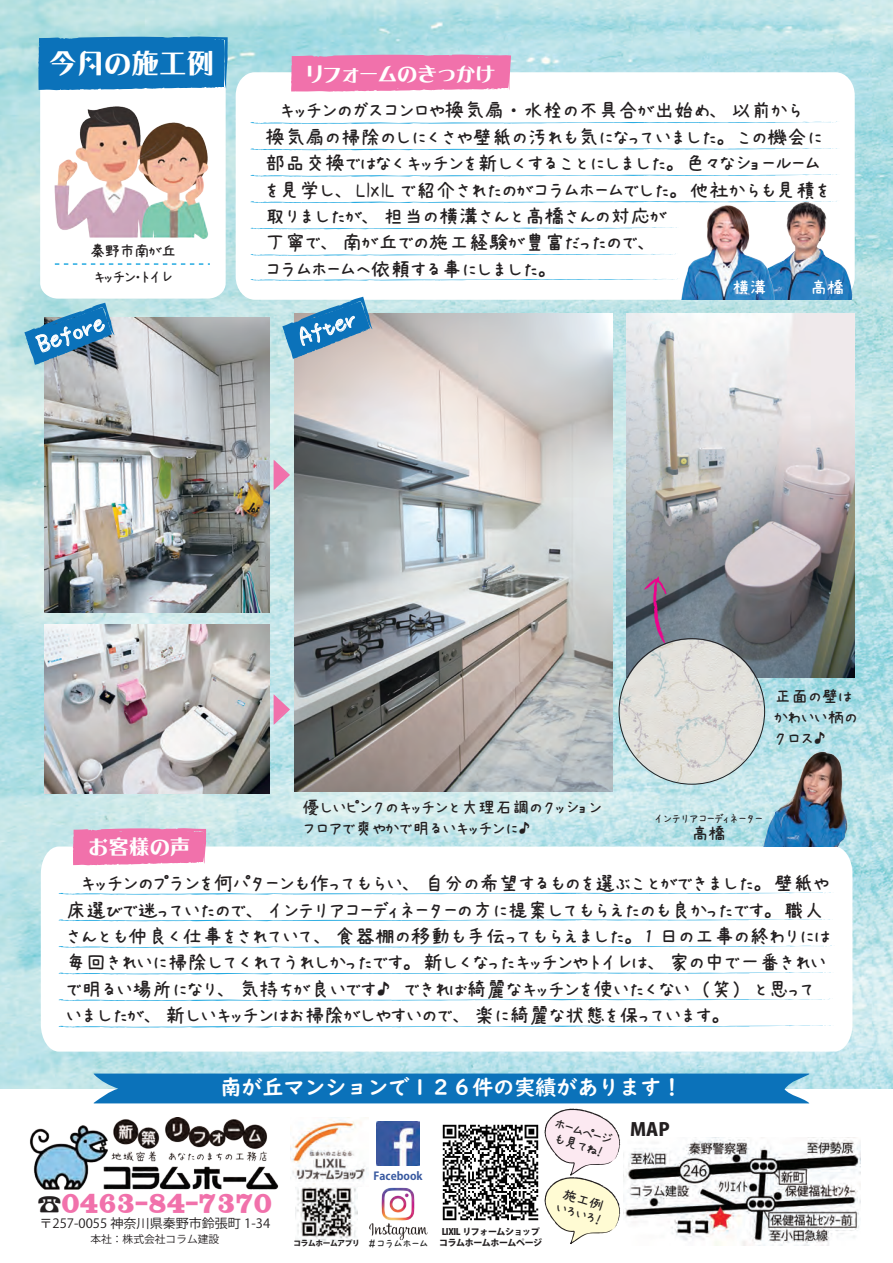
<style>
.page{position:relative;width:893px;height:1263px;background:#fff}
.page>*{position:absolute;margin:0;border:0;box-sizing:border-box;transform-origin:0 0}
.t1{font:28.5px "Koz Go Pro";color:#f171ab;scale:.79 1}
.t2{font:27.6px "DF Roman Yuki W9 WING RKSJ H";color:#fff}
.t3{font:25.65px "AP Japanesefont";color:#fff}
.t4{font:24px "HG Suji 001";color:#f171ab}
.t5{font:21px/26.4px "AP Japanesefont";letter-spacing:-.05em;color:#231f20}
.t6{font:21px "UD Digi Kyokasho N B";color:#fff}
.t7{font:20.55px "DF Roman Yuki W9 WING RKSJ H";color:#fff}
.t8{font:18px/21px "AP Japanesefont";letter-spacing:-.05em;color:#231f20}
.t9{font:18px "AP Japanesefont";color:#fff}
.t10{font:800 18px "Koz Go Pro";color:#231f20}
.t11{font:16.5px "AP Japanesefont";letter-spacing:-.1em;color:#231f20}
.t12{font:15px/14.4px "AP Japanesefont";color:#231f20}
.t13{font:12.75px "Koz Go Pro";color:#231f20}
.t14{font:12px "AP Japanesefont";letter-spacing:-.05em;color:#231f20}
.t15{font:700 10.95px "Koz Go Pro";color:#3859a0}
.t16{font:10.5px "Koz Go Pro";color:#231f20}
.t17{font:800 9px/10.5px "Koz Go Pro";letter-spacing:-.05em;color:#231f20}
.t18{font:800 7.8px "Koz Go Pro";letter-spacing:-.05em;color:#231f20}
.s1{font-family:"Koz Go Pro";color:#231f20}
.s2{font-family:"AP Japanesefont";font-weight:400;font-size:12px;color:#262626}
</style>
<div class="page">
<img style="left:0;top:0;width:893px;height:1089px">
<svg style="left:236px;top:72px;width:619px;height:228px"></svg>
<svg style="left:291px;top:54px;width:220px;height:38px"></svg>
<svg style="left:250px;top:201px;width:496px;height:3px"></svg>
<svg style="left:250px;top:227px;width:426px;height:3px"></svg>
<svg style="left:250px;top:254px;width:426px;height:2px"></svg>
<svg style="left:250px;top:148px;width:589px;height:3px"></svg>
<svg style="left:250px;top:174px;width:589px;height:3px"></svg>
<img style="left:714px;top:1139px;width:146px;height:107px">
<img style="left:30px;top:1125px;width:64px;height:65px">
<svg style="left:250px;top:122px;width:589px;height:3px"></svg>
<svg style="left:41px;top:846px;width:811px;height:205px"></svg>
<svg style="left:57px;top:945px;width:778px;height:3px"></svg>
<svg style="left:57px;top:972px;width:777px;height:3px"></svg>
<svg style="left:57px;top:999px;width:776px;height:3px"></svg>
<svg style="left:57px;top:1025px;width:777px;height:3px"></svg>
<svg style="left:73px;top:828px;width:133px;height:37px"></svg>
<svg style="left:57px;top:892px;width:777px;height:3px"></svg>
<svg style="left:57px;top:919px;width:776px;height:3px"></svg>
<img style="left:294px;top:313px;width:319px;height:478px">
<img style="left:626px;top:313px;width:229px;height:365px">
<img style="left:44px;top:318px;width:226px;height:294px">
<img style="left:44px;top:624px;width:226px;height:169px">
<svg style="left:24px;top:36px;width:204px;height:329px"></svg>
<svg style="left:282px;top:297px;width:90px;height:62px"></svg>
<svg style="left:272px;top:458px;width:19px;height:33px"></svg>
<svg style="left:272px;top:692px;width:19px;height:33px"></svg>
<svg style="left:644px;top:576px;width:23px;height:69px"></svg>
<img style="left:620px;top:639px;width:144px;height:144px;border-radius:70px">
<img style="left:41px;top:104px;width:182px;height:136px">
<svg style="left:94px;top:1073px;width:715px;height:171px"></svg>
<img style="left:746px;top:199px;width:109px;height:100px">
<img style="left:676px;top:203px;width:103px;height:96px">
<svg style="left:250px;top:279px;width:430px;height:2px"></svg>
<img style="left:757px;top:750px;width:94px;height:96px">
<h2 class="t2" style="left:49px;top:49px;width:166px">今月の施工例</h2>
<p class="t11" style="left:89px;top:242px;width:89px">秦野市南が丘</p>
<p class="t11" style="left:93px;top:269px;width:82px">キッチン･トイレ</p>
<p class="t7" style="left:306px;top:63px;width:191px">リフォームのきっかけ</p>
<p class="t5" style="left:265px;top:98px;width:567px">　キッチンのガスコンロや換気扇・水栓の不具合が出始め、以前から<br>換気扇の掃除のしにくさや壁紙の汚れも気になっていました。この機会に部品交換ではなくキッチンを新しくすることにしました。色々なショールームを見学し、 LIXIL で紹介されたのがコラムホームでした。他社からも見積を取りましたが、担当の横溝さんと高橋さんの対応が<br>丁寧で、南が丘での施工経験が豊富だったので、<br>コラムホームへ依頼する事にしました。</p>
<p class="t9" style="left:732px;top:279px;width:37px">横溝</p>
<p class="t9" style="left:810px;top:278px;width:37px">高橋</p>
<p class="t3" style="left:34px;top:333px;width:72px;rotate:-20deg">Before</p>
<p class="t3" style="left:295px;top:325px;width:61px;rotate:-20deg">After</p>
<p class="t7" style="left:88px;top:836px;width:104px">お客様の声</p>
<h1 class="t1" style="left:269px;top:457px;width:30px">▶</h1>
<h1 class="t1" style="left:269px;top:691px;width:30px">▶</h1>
<p class="t8" style="left:302px;top:797px;width:301px">優しいピンクのキッチンと大理石調のクッションフロアで爽やかで明るいキッチンに♪</p>
<p class="t8" style="left:774px;top:686px;width:86px">正面の壁はかわいい柄のクロス♪</p>
<p class="t14" style="left:654px;top:813px;width:110px">インテリアコーディネーター</p>
<p class="t8" style="left:691px;top:823px;width:37px">高橋</p>
<p class="t5" style="left:66px;top:870px;width:766px">　キッチンのプランを何パターンも作ってもらい、自分の希望するものを選ぶことができました。壁紙や床選びで迷っていたので、インテリアコーディネーターの方に提案してもらえたのも良かったです。職人さんとも仲良く仕事をされていて、食器棚の移動も手伝ってもらえました。 1 日の工事の終わりには毎回きれいに掃除してくれてうれしかったです。新しくなったキッチンやトイレは、家の中で一番きれいで明るい場所になり、気持ちが良いです♪　できれば綺麗なキッチンを使いたくない（笑）と思っていましたが、新しいキッチンはお掃除がしやすいので、楽に綺麗な状態を保っています。</p>
<p class="t6" style="left:220px;top:1075px;width:463px">南が丘マンションで１２６件の実績があります！</p>
<p class="t12" style="left:557px;top:1116px;width:61px;rotate:17deg">ホームページも見てね！</p>
<p class="t10" style="left:630px;top:1118px;width:41px">MAP</p>
<p class="t4" style="left:37px;top:1192px;width:237px"><span class="s1">☎</span>0463-84-7370</p>
<p class="t16" style="left:90px;top:1232px;width:130px">本社：株式会社コラム建設</p>
<p class="t13" style="left:39px;top:1215px;width:232px">〒257-0055 神奈川県秦野市鈴張町 1-34</p>
<p class="t15" style="left:374px;top:1169px;width:51px">Facebook</p>
<p class="t18" style="left:293px;top:1238px;width:137px">コラムホームアプリ <span class="s2">＃コラムホーム</span></p>
<p class="t17" style="left:439px;top:1227px;width:105px">LIXIL リフォームショップコラムホームホームページ</p>
<p class="t12" style="left:562px;top:1186px;width:50px;rotate:17deg">施工例いろいろ！</p>
</div>
